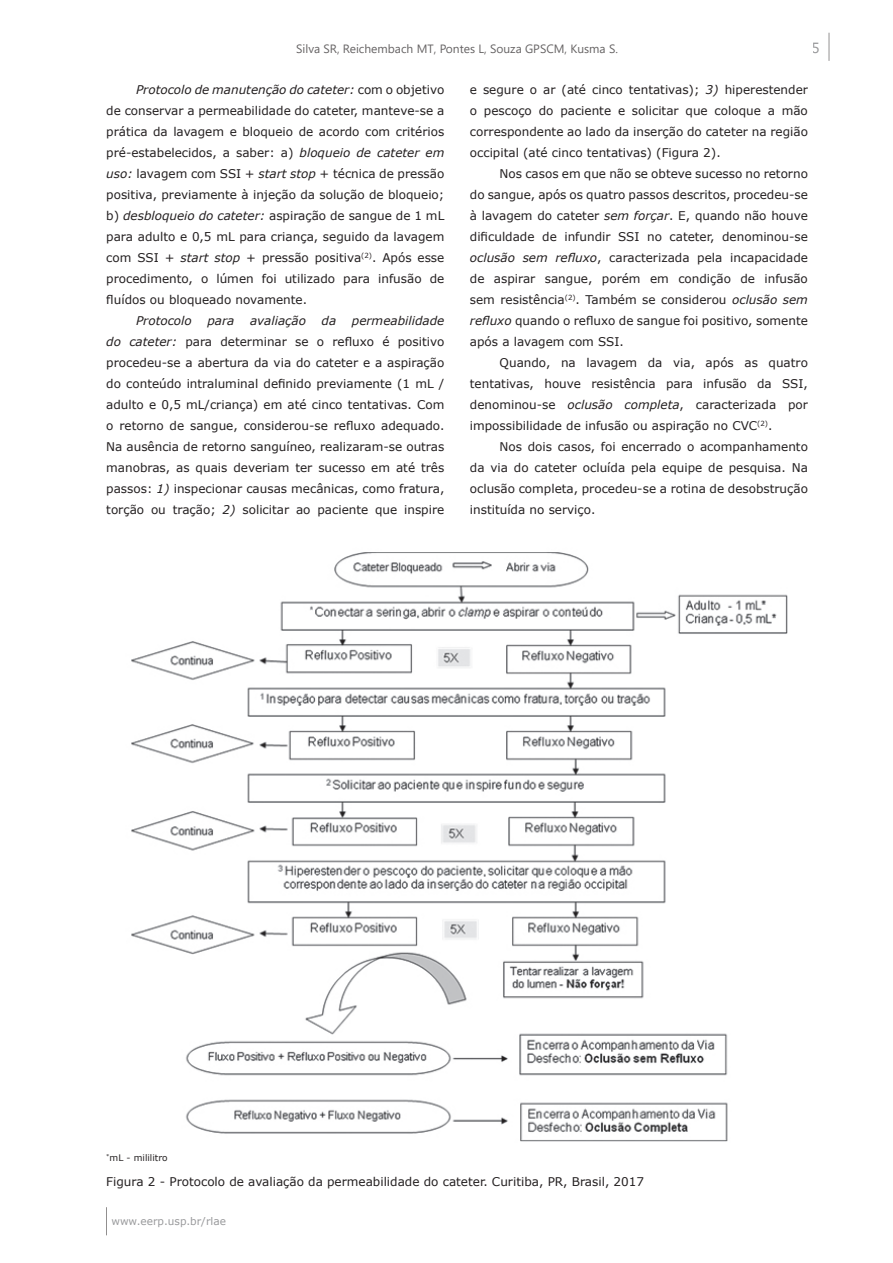
<style>
.page{position:relative;width:893px;height:1263px;background:#fff}
.page>*{position:absolute;margin:0;border:0;box-sizing:border-box;transform-origin:0 0}
.t1{font:13.5px "Geneva";color:#6c6d70}
.Texto{font:12px/21px "Verdana";color:#231f20;text-align:justify}
.Título_de_tabela_e_f{font:12px "Verdana";color:#231f20}
.t2{font:12px "Segoe UI";color:#231f20}
.Texto-2{font:italic 12px "Verdana";color:#231f20}
.t3{font:10.5px "Verdana";color:#6c6d70}
.Rodapé_Tab__Fig_e_Pá{font:9px "Verdana";color:#231f20}
.s1{font-style:italic}
</style>
<div class="page">
<svg style="left:106px;top:1207px;width:1px;height:28px"></svg>
<svg style="left:829px;top:33px;width:1px;height:28px"></svg>
<img style="left:131px;top:552px;width:657px;height:590px">
<p class="t2" style="left:296px;top:38px;width:323px">Silva SR, Reichembach MT, Pontes L, Souza GPSCM, Kusma S.</p>
<p class="t1" style="left:812px;top:40px;width:11px">5</p>
<p class="Texto" style="left:106px;top:79px;width:340px;text-indent:30px"><span class="s1">Protocolo de manutenção do cateter:</span> com o objetivo de conservar a permeabilidade do cateter, manteve-se a prática da lavagem e bloqueio de acordo com critérios pré-estabelecidos, a saber: a) <span class="s1">bloqueio de cateter em uso:</span> lavagem com SSI + <span class="s1">start stop</span> + técnica de pressão positiva, previamente à injeção da solução de bloqueio; b) <span class="s1">desbloqueio do cateter:</span> aspiração de sangue de 1 mL para adulto e 0,5 mL para criança, seguido da lavagem com SSI + <span class="s1">start stop</span> + pressão positiva<sup>(2)</sup>. Após esse procedimento, o lúmen foi utilizado para infusão de fluídos ou bloqueado novamente.</p>
<p class="Texto-2" style="left:136px;top:313px;width:57px">Protocolo</p>
<p class="Texto-2" style="left:207px;top:313px;width:29px">para</p>
<p class="Texto-2" style="left:250px;top:313px;width:58px">avaliação</p>
<p class="Texto-2" style="left:322px;top:313px;width:16px">da</p>
<p class="Texto" style="left:470px;top:79px;width:340px">e segure o ar (até cinco tentativas); <span class="s1">3)</span> hiperestender o pescoço do paciente e solicitar que coloque a mão correspondente ao lado da inserção do cateter na região occipital (até cinco tentativas) (Figura 2).</p>
<p class="Texto" style="left:470px;top:163px;width:340px;text-indent:30px">Nos casos em que não se obteve sucesso no retorno do sangue, após os quatro passos descritos, procedeu-se à lavagem do cateter <span class="s1">sem forçar</span>. E, quando não houve dificuldade de infundir SSI no cateter, denominou-se <span class="s1">oclusão sem refluxo</span>, caracterizada pela incapacidade de aspirar sangue, porém em condição de infusão sem resistência<sup>(2)</sup>. Também se considerou <span class="s1">oclusão sem refluxo</span> quando o refluxo de sangue foi positivo, somente após a lavagem com SSI.</p>
<p class="Texto" style="left:470px;top:352px;width:340px;text-indent:30px">Quando, na lavagem da via, após as quatro tentativas, houve resistência para infusão da SSI, denominou-se <span class="s1">oclusão completa</span>, caracterizada por impossibilidade de infusão ou aspiração no CVC<sup>(2)</sup>.</p>
<p class="Texto" style="left:470px;top:436px;width:340px;text-indent:30px">Nos dois casos, foi encerrado o acompanhamento da via do cateter ocluída pela equipe de pesquisa. Na oclusão completa, procedeu-se a rotina de desobstrução instituída no serviço.</p>
<p class="Texto" style="left:106px;top:310px;width:340px;text-indent:246px"><span class="s1">permeabilidade do cateter:</span> para determinar se o refluxo é positivo procedeu-se a abertura da via do cateter e a aspiração do conteúdo intraluminal definido previamente (1 mL / adulto e 0,5 mL/criança) em até cinco tentativas. Com o retorno de sangue, considerou-se refluxo adequado.<br>Na ausência de retorno sanguíneo, realizaram-se outras manobras, as quais deveriam ter sucesso em até três passos: <span class="s1">1)</span> inspecionar causas mecânicas, como fratura, torção ou tração; <span class="s1">2)</span> solicitar ao paciente que inspire</p>
<p class="Rodapé_Tab__Fig_e_Pá" style="left:106px;top:1152px;width:63px"><sup>*</sup>mL - mililitro</p>
<p class="Título_de_tabela_e_f" style="left:106px;top:1174px;width:539px">Figura 2 - Protocolo de avaliação da permeabilidade do cateter. Curitiba, PR, Brasil, 2017</p>
<p class="t3" style="left:111px;top:1214px;width:116px">www.eerp.usp.br/rlae</p>
</div>
